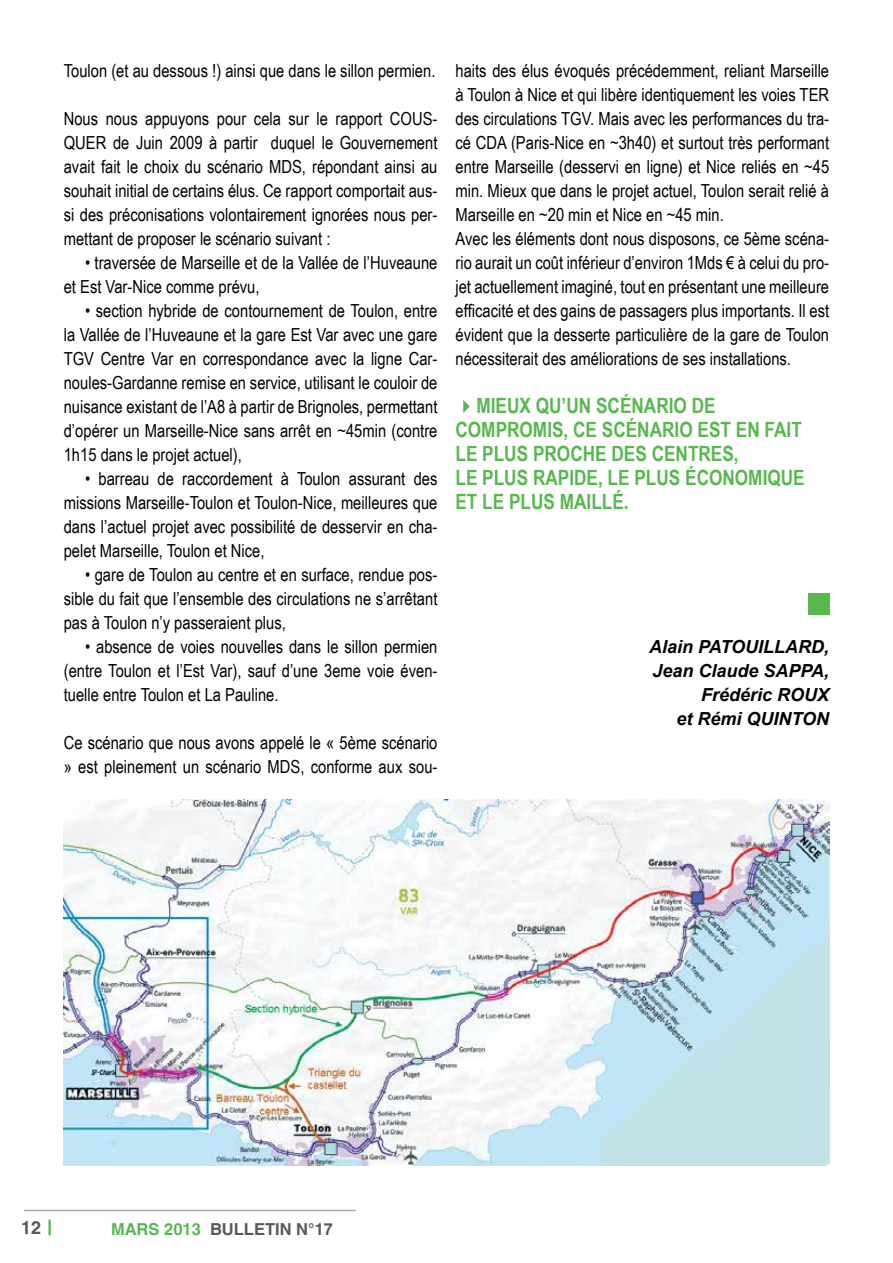
<style>
.page{position:relative;width:893px;height:1263px;background:#fff}
.page>*{position:absolute;margin:0;border:0;box-sizing:border-box;transform-origin:0 0}
.t1{font:700 21px/24px "Arial Narrow";color:#58b84f}
.t2{font:18px/24px "Arial Narrow";color:#000;text-align:justify}
.t3{font:italic 700 18px/24px "Arial";color:#000;text-align:right}
.t4{font:700 18px "Helvetica";color:#58595b}
.t5{font:700 16.5px "Helvetica";color:#58595b}
.s1{font-size:21px;color:#58b84f}
.s2{color:#58b84f}
</style>
<div class="page">
<hr style="left:24px;top:1210px;width:332px;height:1px;background:#a7a9ac">
<div style="left:808px;top:593px;width:21px;height:21px;background:#58b84f"></div>
<img style="left:64px;top:799px;width:765px;height:366px">
<p class="t2" style="left:64px;top:58px;width:373px">Toulon (et au dessous !) ainsi que dans le sillon permien.</p>
<p class="t2" style="left:64px;top:106px;width:375px">Nous nous appuyons pour cela sur le rapport COUS-QUER de Juin 2009 à partir duquel le Gouvernement avait fait le choix du scénario MDS, répondant ainsi au souhait initial de certains élus. Ce rapport comportait aus&shy;si des préconisations volontairement ignorées nous per&shy;mettant de proposer le scénario suivant :</p>
<p class="t2" style="left:64px;top:250px;width:375px;text-indent:21px">• traversée de Marseille et de la Vallée de l’Huveaune et Est Var-Nice comme prévu,</p>
<p class="t2" style="left:64px;top:298px;width:375px;text-indent:21px">• section hybride de contournement de Toulon, entre la Vallée de l’Huveaune et la gare Est Var avec une gare TGV Centre Var en correspondance avec la ligne Car&shy;noules-Gardanne remise en service, utilisant le couloir de nuisance existant de l’A8 à partir de Brignoles, permettant d’opérer un Marseille-Nice sans arrêt en ~45min (contre 1h15 dans le projet actuel),</p>
<p class="t2" style="left:64px;top:466px;width:375px;text-indent:21px">• barreau de raccordement à Toulon assurant des missions Marseille-Toulon et Toulon-Nice, meilleures que dans l’actuel projet avec possibilité de desservir en cha&shy;pelet Marseille, Toulon et Nice,</p>
<p class="t2" style="left:64px;top:562px;width:375px;text-indent:21px">• gare de Toulon au centre et en surface, rendue pos&shy;sible du fait que l’ensemble des circulations ne s’arrêtant pas à Toulon n’y passeraient plus,</p>
<p class="t2" style="left:64px;top:634px;width:375px;text-indent:21px">• absence de voies nouvelles dans le sillon permien (entre Toulon et l’Est Var), sauf d’une 3eme voie éven&shy;tuelle entre Toulon et La Pauline.</p>
<p class="t2" style="left:64px;top:730px;width:375px">Ce scénario que nous avons appelé le « 5ème scénario » est pleinement un scénario MDS, conforme aux sou-</p>
<p class="t2" style="left:455px;top:58px;width:375px;text-align:left">haits des élus évoqués précédemment, reliant Marseille à Toulon à Nice et qui libère identiquement les voies TER des circulations TGV. Mais avec les performances du tra&shy;cé CDA (Paris-Nice en ~3h40) et surtout très performant entre Marseille (desservi en ligne) et Nice reliés en ~45 min. Mieux que dans le projet actuel, Toulon serait relié à Marseille en ~20 min et Nice en ~45 min.<br>Avec les éléments dont nous disposons, ce 5ème scéna&shy;rio aurait un coût inférieur d’environ 1Mds € à celui du pro&shy;jet actuellement imaginé, tout en présentant une meilleure efficacité et des gains de passagers plus importants. Il est évident que la desserte particulière de la gare de Toulon nécessiterait des améliorations de ses installations.</p>
<p class="t1" style="left:455px;top:392px;width:351px">✔MIEUX QU’UN SCÉNARIO DE<br>COMPROMIS, CE SCÉNARIO EST EN FAIT<br>LE PLUS PROCHE DES CENTRES,<br>LE PLUS RAPIDE, LE PLUS ÉCONOMIQUE<br>ET LE PLUS MAILLÉ.</p>
<p class="t3" style="left:649px;top:635px;width:182px">Alain PATOUILLARD,<br>Jean Claude SAPPA,<br>Frédéric ROUX<br>et Rémi QUINTON</p>
<p class="t4" style="left:21px;top:1216px;width:33px">12 <span class="s1">|</span></p>
<p class="t5" style="left:111px;top:1219px;width:224px"><span class="s2">MARS 2013</span> BULLETIN N°17</p>
</div>
